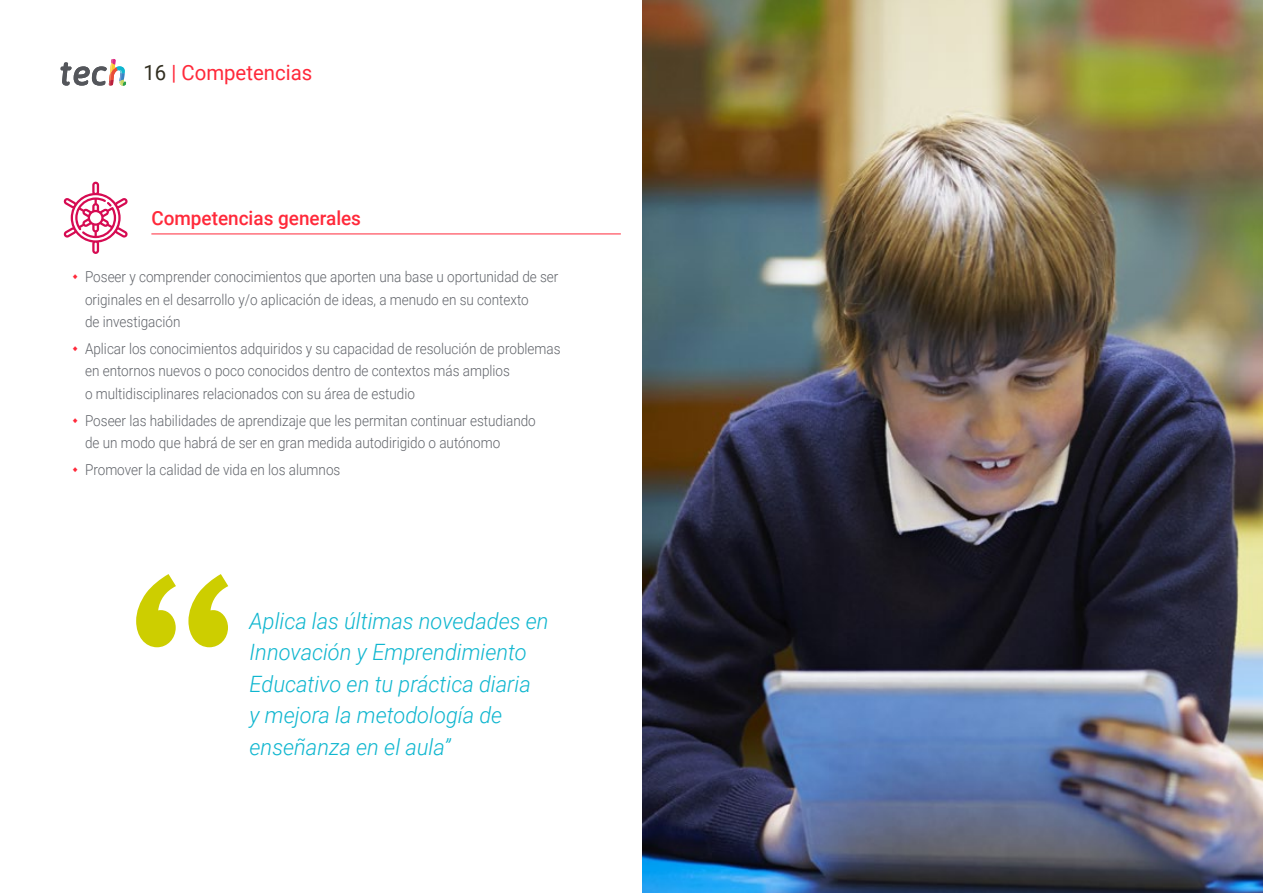
<style>
.page{position:relative;width:1263px;height:893px;background:#fff}
.page>*{position:absolute;margin:0;border:0;box-sizing:border-box;transform-origin:0 0}
.t1{font:italic 300 22.5px/31.5px "Roboto";color:#0fb6cf}
.t2{font:21px "Roboto";color:#ff293a}
.t3{font:500 19.5px "Roboto";color:#ff293a}
.t4{font:300 15px/22.5px "Roboto";color:#61646a;scale:.9 1}
.s1{color:#312e20}
</style>
<div class="page">
<hr style="left:151px;top:234px;width:470px;height:1px;background:#ff293a">
<svg style="left:63px;top:182px;width:65px;height:72px"></svg>
<img style="left:642px;top:0;width:621px;height:893px">
<svg style="left:136px;top:574px;width:92px;height:73px"></svg>
<svg style="left:61px;top:59px;width:65px;height:27px"></svg>
<h2 class="t2" style="left:144px;top:57px;width:170px"><span class="s1">16</span> | Competencias</h2>
<h3 class="t3" style="left:151px;top:205px;width:211px">Competencias generales</h3>
<p class="t4" style="left:85px;top:265px;width:527px">Poseer y comprender conocimientos que aporten una base u oportunidad de ser originales en el desarrollo y/o aplicación de ideas, a menudo en su contexto<br>de investigación</p>
<p class="t4" style="left:85px;top:337px;width:530px">Aplicar los conocimientos adquiridos y su capacidad de resolución de problemas en entornos nuevos o poco conocidos dentro de contextos más amplios<br>o multidisciplinares relacionados con su área de estudio</p>
<p class="t4" style="left:85px;top:409px;width:502px">Poseer las habilidades de aprendizaje que les permitan continuar estudiando de un modo que habrá de ser en gran medida autodirigido o autónomo</p>
<p class="t4" style="left:85px;top:458px;width:285px">Promover la calidad de vida en los alumnos</p>
<h1 class="t1" style="left:250px;top:604px;width:300px">Aplica las últimas novedades en<br>Innovación y Emprendimiento<br>Educativo en tu práctica diaria<br>y mejora la metodología de enseñanza en el aula”</h1>
</div>
